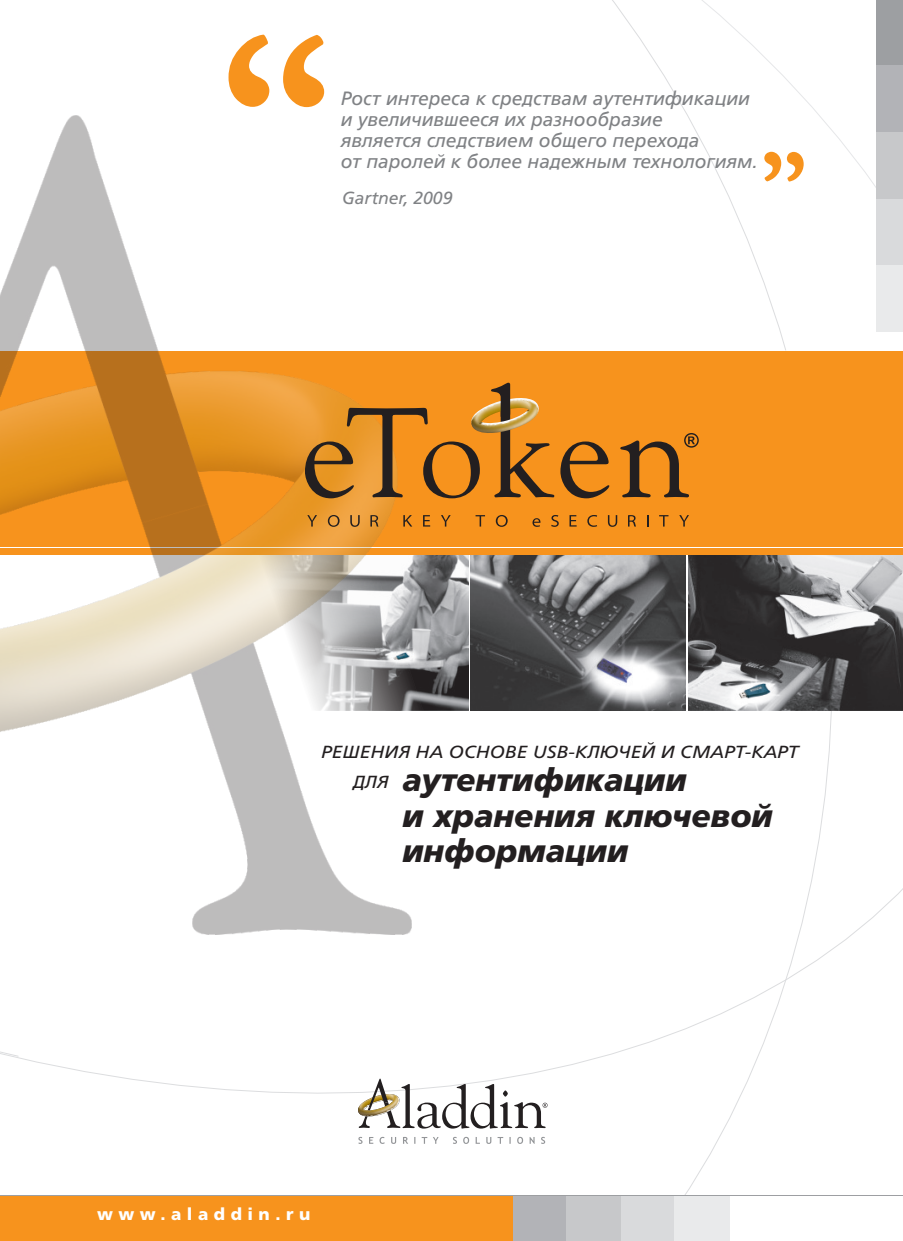
<style>
.page{position:relative;width:903px;height:1241px;background:#fff}
.page>*{position:absolute;margin:0;border:0;box-sizing:border-box;transform-origin:0 0}
.t1{font:italic 700 31.85px/35.9px "AG Foreigner";color:#231f20}
.t2{font:italic 19.25px/20.8px "AG Foreigner";color:#808285}
.t3{font:italic 17.5px/30.3px "AG Foreigner";color:#231f20;scale:1.11 1}
.t4{font:italic 17.5px "AG Foreigner";color:#808285}
.t5{font:700 16.8px "AG Foreigner";letter-spacing:.325em;color:#fff}
</style>
<div class="page">
<svg style="left:682px;top:710px;width:150px;height:486px"></svg>
<svg style="left:612px;top:0;width:174px;height:350px"></svg>
<svg style="left:10px;top:869px;width:893px;height:224px"></svg>
<svg style="left:0;top:1005px;width:18px;height:51px"></svg>
<img style="left:688px;top:555px;width:215px;height:155px">
<img style="left:411px;top:555px;width:57px;height:155px">
<img style="left:471px;top:555px;width:215px;height:155px">
<div style="left:0;top:351px;width:903px;height:195px;background:#f7931d"></div>
<div style="left:0;top:548px;width:903px;height:7px;background:#f7931d"></div>
<svg style="left:692px;top:0;width:184px;height:244px"></svg>
<div style="left:0;top:1195px;width:516px;height:45px;background:#f7931d"></div>
<div style="left:513px;top:1195px;width:54px;height:45px;background:#b2b3b7"></div>
<div style="left:566px;top:1195px;width:57px;height:45px;background:#c7c8ca"></div>
<div style="left:621px;top:1195px;width:55px;height:45px;background:#d9dadc"></div>
<div style="left:675px;top:1195px;width:55px;height:45px;background:#e9eaeb"></div>
<div style="left:876px;top:0;width:27px;height:66px;background:#9d9fa2"></div>
<div style="left:876px;top:65px;width:27px;height:67px;background:#b2b3b7"></div>
<div style="left:876px;top:132px;width:27px;height:67px;background:#c7c8ca"></div>
<div style="left:876px;top:199px;width:27px;height:66px;background:#d9dadc"></div>
<div style="left:876px;top:265px;width:27px;height:67px;background:#e9eaeb"></div>
<svg style="left:356px;top:1078px;width:191px;height:50px"></svg>
<svg style="left:358px;top:1136px;width:187px;height:7px"></svg>
<img style="left:0;top:115px;width:411px;height:819px">
<svg style="left:305px;top:408px;width:175px;height:90px"></svg>
<svg style="left:560px;top:441px;width:49px;height:57px"></svg>
<svg style="left:307px;top:515px;width:10px;height:11px"></svg>
<svg style="left:328px;top:515px;width:12px;height:11px"></svg>
<svg style="left:350px;top:515px;width:10px;height:11px"></svg>
<svg style="left:370px;top:515px;width:8px;height:11px"></svg>
<svg style="left:403px;top:515px;width:9px;height:11px"></svg>
<svg style="left:423px;top:515px;width:7px;height:11px"></svg>
<svg style="left:441px;top:515px;width:10px;height:11px"></svg>
<svg style="left:475px;top:515px;width:10px;height:11px"></svg>
<svg style="left:496px;top:515px;width:12px;height:11px"></svg>
<svg style="left:532px;top:518px;width:8px;height:8px"></svg>
<svg style="left:551px;top:515px;width:8px;height:11px"></svg>
<svg style="left:569px;top:515px;width:8px;height:11px"></svg>
<svg style="left:587px;top:515px;width:10px;height:11px"></svg>
<svg style="left:608px;top:515px;width:9px;height:11px"></svg>
<svg style="left:628px;top:515px;width:8px;height:11px"></svg>
<svg style="left:659px;top:515px;width:9px;height:11px"></svg>
<svg style="left:679px;top:515px;width:10px;height:11px"></svg>
<svg style="left:620px;top:433px;width:79px;height:64px"></svg>
<img style="left:470px;top:404px;width:21px;height:30px">
<svg style="left:491px;top:382px;width:63px;height:115px"></svg>
<hr style="left:0;top:1194px;width:903px;height:1px;background:#9d9fa2">
<svg style="left:228px;top:35px;width:96px;height:72px"></svg>
<svg style="left:764px;top:152px;width:40px;height:29px"></svg>
<p class="t2" style="left:341px;top:89px;width:419px">Рост интереса к средствам аутентификации и увеличившееся их разнообразие<br>является следствием общего перехода<br>от паролей к более надежным технологиям.</p>
<p class="t4" style="left:342px;top:190px;width:112px">Gartner, 2009</p>
<p class="t3" style="left:353px;top:737px;width:403px;text-indent:-32px">РЕШЕНИЯ НА ОСНОВЕ USB-КЛЮЧЕЙ И СМАРТ-КАРТ<br>ДЛЯ</p>
<h1 class="t1" style="left:402px;top:763px;width:372px">аутентификации<br>и хранения ключевой информации</h1>
<p class="t5" style="left:97px;top:1206px;width:215px">www.aladdin.ru</p>
</div>
